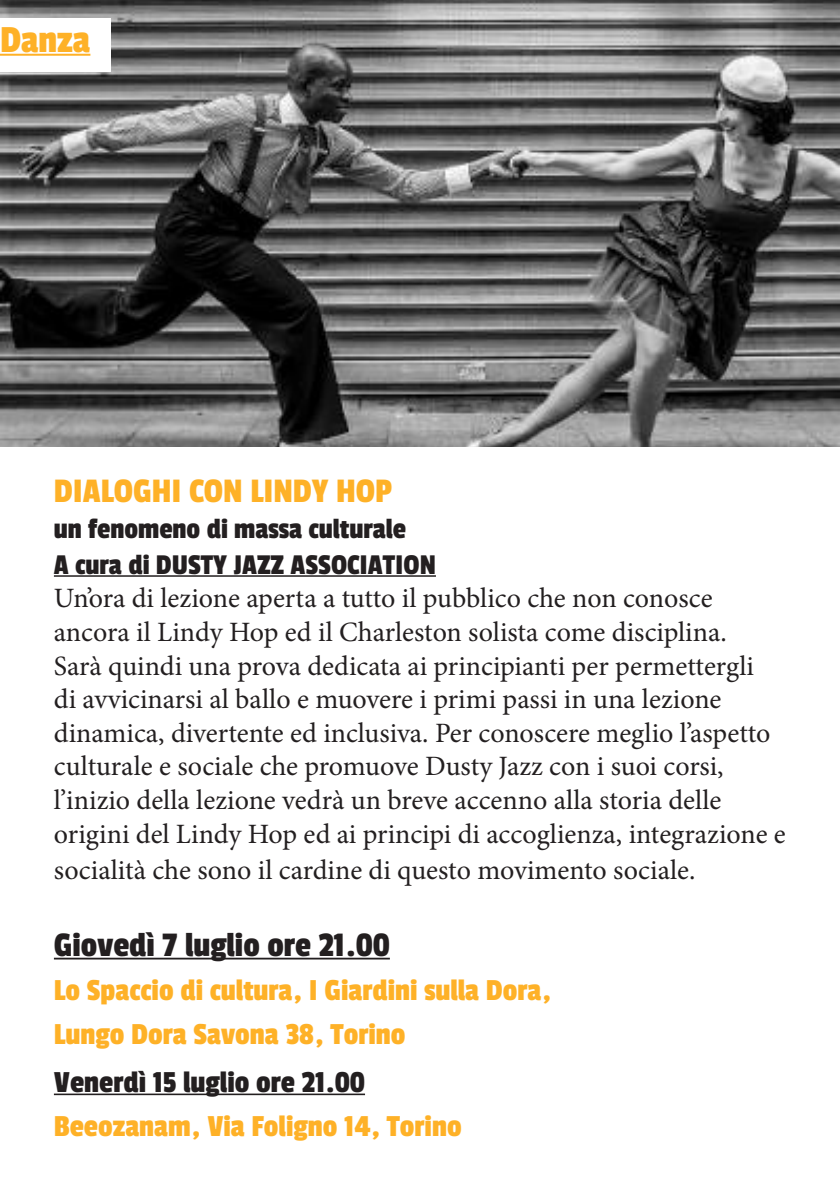
<style>
.page{position:relative;width:840px;height:1191px;background:#fff}
.page>*{position:absolute;margin:0;border:0;box-sizing:border-box;transform-origin:0 0}
.t1{font:40px "Passion One";color:#feb127}
.t2{font:36px "Passion One";color:#231f20}
.t3{font:36px "Passion One";color:#feb127}
.t4{font:32px "Passion One";color:#feb127}
.t5{font:32px "Passion One";color:#231f20}
.t6{font:30px "Passion One";color:#231f20}
.t7{font:28px/33.8px "Minion Pro";color:#231f20}
</style>
<div class="page">
<hr style="left:54px;top:575px;width:381px;height:2px;background:#231f20">
<hr style="left:54px;top:957px;width:335px;height:2px;background:#231f20">
<hr style="left:54px;top:1093px;width:311px;height:2px;background:#231f20">
<img style="left:0;top:0;width:839px;height:447px">
<div style="left:0;top:18px;width:111px;height:54px;background:#fff"></div>
<hr style="left:0;top:54px;width:90px;height:2px;background:#feb127">
<p class="t1" style="left:0;top:18px;width:92px">Danza</p>
<p class="t3" style="left:54px;top:471px;width:339px">DIALOGHI CON LINDY HOP</p>
<p class="t6" style="left:54px;top:513px;width:353px">un fenomeno di massa culturale</p>
<p class="t6" style="left:54px;top:549px;width:383px">A cura di DUSTY JAZZ ASSOCIATION</p>
<p class="t7" style="left:54px;top:581px;width:733px">Un’ora di lezione aperta a tutto il pubblico che non conosce ancora il Lindy Hop ed il Charleston solista come disciplina.<br>Sarà quindi una prova dedicata ai principianti per permettergli<br>di avvicinarsi al ballo e muovere i primi passi in una lezione dinamica, divertente ed inclusiva. Per conoscere meglio l’aspetto culturale e sociale che promuove Dusty Jazz con i suoi corsi, l’inizio della lezione vedrà un breve accenno alla storia delle origini del Lindy Hop ed ai principi di accoglienza, integrazione e socialità che sono il cardine di questo movimento sociale.</p>
<p class="t2" style="left:54px;top:925px;width:337px">Giovedì 7 luglio ore 21.00</p>
<p class="t4" style="left:54px;top:973px;width:498px">Lo Spaccio di cultura, I Giardini sulla Dora,</p>
<p class="t4" style="left:54px;top:1017px;width:353px">Lungo Dora Savona 38, Torino</p>
<p class="t5" style="left:54px;top:1065px;width:312px">Venerdì 15 luglio ore 21.00</p>
<p class="t4" style="left:54px;top:1109px;width:409px">Beeozanam, Via Foligno 14, Torino</p>
</div>
